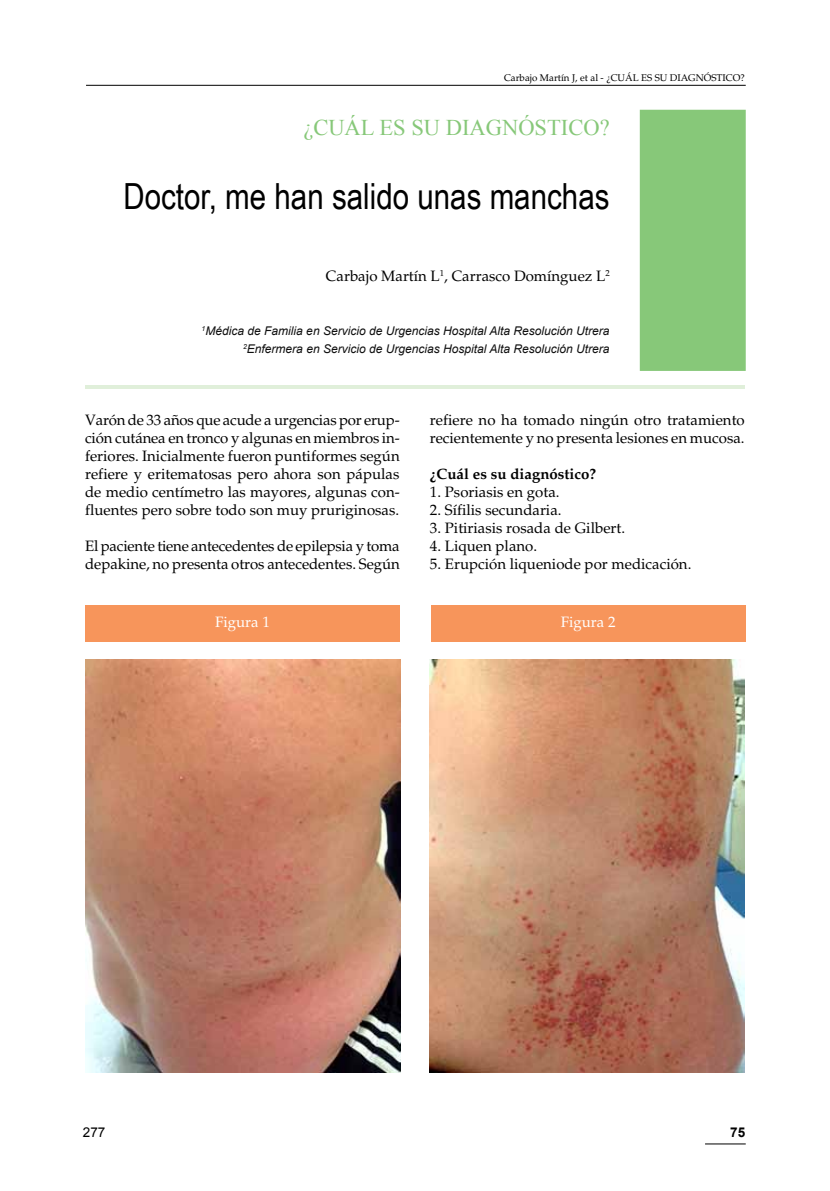
<style>
.page{position:relative;width:830px;height:1191px;background:#fff}
.page>*{position:absolute;margin:0;border:0;box-sizing:border-box;transform-origin:0 0}
.t1{font:36px "Arial Narrow";color:#000}
.t2{font:22.5px "Times New Roman";color:#87c879}
.t3{font:15px/18px "Palatino";color:#000}
.t4{font:700 15px "Palatino";color:#000}
.t5{font:15px "Palatino";color:#fff}
.t6{font:13.5px "Arial";color:#000}
.t7{font:700 13.5px "Arial";color:#000}
.t8{font:italic 12px/18px "Arial";color:#0f0f0f;text-align:right}
.t9{font:9.75px "Palatino";color:#000}
</style>
<div class="page">
<hr style="left:704px;top:1143px;width:41px;height:1px;background:#000">
<hr style="left:86px;top:85px;width:659px;height:1px;background:#000">
<div style="left:639px;top:110px;width:106px;height:261px;background:#87c879;border:2px solid #87c879"></div>
<hr style="left:85px;top:385px;width:659px;height:4px;background:#e0efda">
<div style="left:85px;top:605px;width:315px;height:36px;background:#f7955b"></div>
<div style="left:430px;top:605px;width:315px;height:36px;background:#f7955b"></div>
<img style="left:85px;top:659px;width:315px;height:413px">
<img style="left:429px;top:659px;width:315px;height:413px">
<p class="t9" style="left:503px;top:72px;width:242px">Carbajo Martín J, et al - ¿CUÁL ES SU DIAGNÓSTICO?</p>
<h2 class="t2" style="left:303px;top:112px;width:307px">¿CUÁL ES SU DIAGNÓSTICO?</h2>
<h1 class="t1" style="left:123px;top:170px;width:487px">Doctor, me han salido unas manchas</h1>
<p class="t3" style="left:326px;top:267px;width:285px">Carbajo Martín L<sup>1</sup>, Carrasco Domínguez L<sup>2</sup></p>
<p class="t8" style="left:201px;top:322px;width:409px"><sup>1</sup>Médica de Familia en Servicio de Urgencias Hospital Alta Resolución Utrera<br><sup>2</sup>Enfermera en Servicio de Urgencias Hospital Alta Resolución Utrera</p>
<p class="t3" style="left:85px;top:411px;width:316px;text-align:justify">Varón de 33 años que acude a urgencias por erup&shy;ción cutánea en tronco y algunas en miembros in&shy;feriores. Inicialmente fueron puntiformes según refiere y eritematosas pero ahora son pápulas de medio centímetro las mayores, algunas con&shy;fluentes pero sobre todo son muy pruriginosas.</p>
<p class="t3" style="left:85px;top:537px;width:316px">El paciente tiene antecedentes de epilepsia y toma depakine, no presenta otros antecedentes. Según</p>
<p class="t3" style="left:429px;top:411px;width:316px">refiere no ha tomado ningún otro tratamiento recientemente y no presenta lesiones en mucosa.</p>
<p class="t4" style="left:429px;top:465px;width:168px">¿Cuál es su diagnóstico?</p>
<p class="t3" style="left:429px;top:483px;width:131px">1. Psoriasis en gota.</p>
<p class="t3" style="left:429px;top:501px;width:133px">2. Sífilis secundaria.</p>
<p class="t3" style="left:429px;top:519px;width:197px">3. Pitiriasis rosada de Gilbert.</p>
<p class="t3" style="left:429px;top:537px;width:109px">4. Liquen plano.</p>
<p class="t3" style="left:429px;top:555px;width:263px">5. Erupción liqueniode por medicación.</p>
<p class="t5" style="left:215px;top:613px;width:56px">Figura 1</p>
<p class="t5" style="left:560px;top:613px;width:56px">Figura 2</p>
<p class="t6" style="left:83px;top:1123px;width:24px">277</p>
<p class="t7" style="left:730px;top:1123px;width:17px">75</p>
</div>
